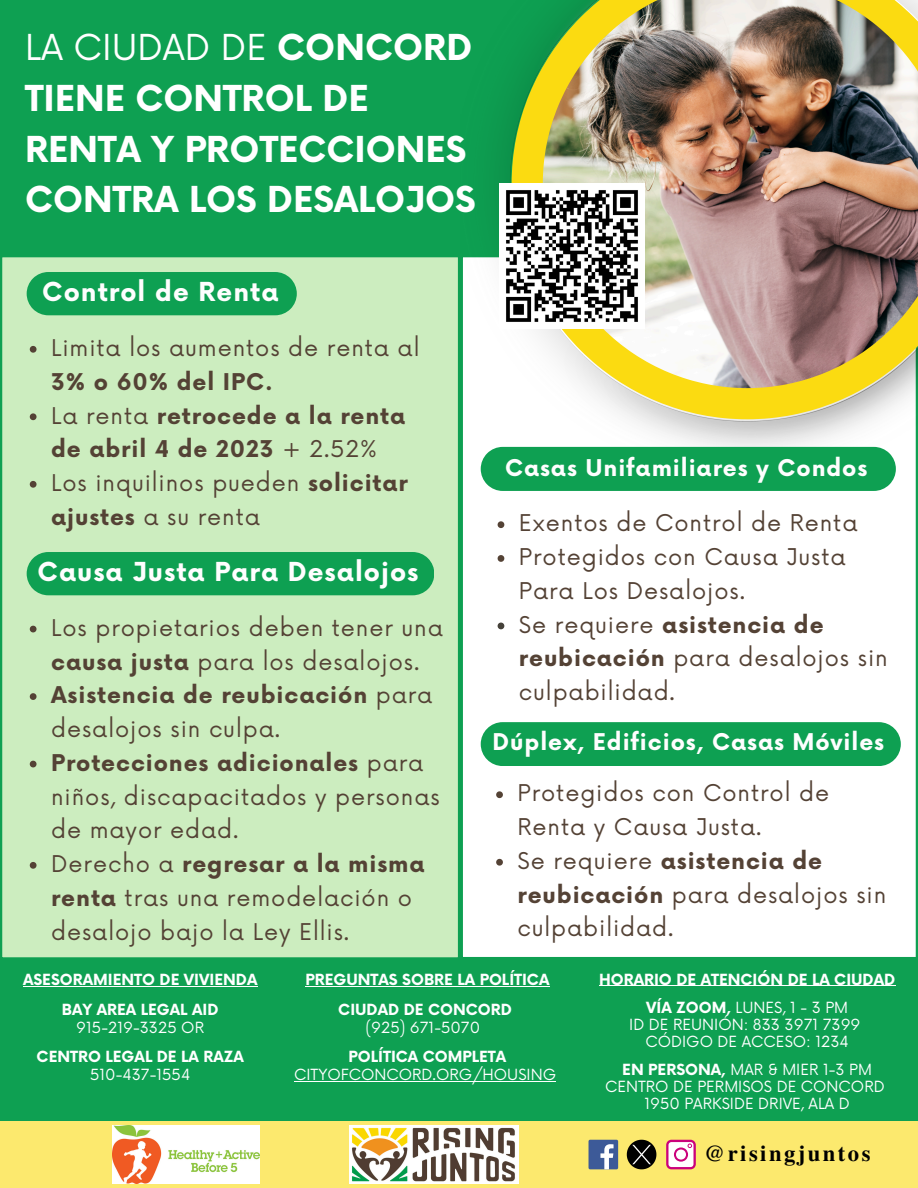
<style>
.page{position:relative;width:918px;height:1188px;background:#fff}
.page>*{position:absolute;margin:0;border:0;box-sizing:border-box;transform-origin:0 0}
.t1{font:700 34.8px/50.7px "Now";color:#fff}
.t2{font:700 25.5px "Now";letter-spacing:.04em;color:#fefefe}
.t3{font:700 22.65px "Te X Gyre Termes";letter-spacing:.11em;color:#000}
.t4{font:22.5px/33.8px "Now";letter-spacing:.04em;color:#544235}
.t5{font:700 22.5px/33.8px "Now";letter-spacing:.04em;color:#544235}
.t6{font:700 22.5px "Now";letter-spacing:.04em;color:#fefefe}
.t7{font:15px "Now";color:#fff}
.t8{font:700 15px "Now";color:#fff}
.s1{font-weight:400}
.s2{font-weight:700}
</style>
<div class="page">
<div style="left:0;top:256px;width:460px;height:703px;background:#ccedbf"></div>
<div style="left:0;top:0;width:659px;height:256px;background:#0ea052"></div>
<svg style="left:461px;top:470px;width:456px;height:489px"></svg>
<img style="left:460px;top:107px;width:458px;height:363px">
<svg style="left:512px;top:44px;width:406px;height:375px"></svg>
<img style="left:543px;top:0;width:375px;height:388px">
<div style="left:0;top:1119px;width:918px;height:69px;background:#fce96e"></div>
<img style="left:350px;top:1125px;width:169px;height:59px">
<svg style="left:666px;top:1140px;width:30px;height:29px"></svg>
<svg style="left:627px;top:1140px;width:29px;height:29px"></svg>
<div style="left:589px;top:1140px;width:29px;height:29px;background:#3d5a98;border-radius:2px"></div>
<svg style="left:600px;top:1144px;width:14px;height:25px"></svg>
<img style="left:112px;top:1125px;width:148px;height:59px">
<img style="left:499px;top:183px;width:146px;height:146px">
<div style="left:0;top:960px;width:918px;height:161px;background:#0ea052"></div>
<hr style="left:23px;top:986px;width:234px;height:1px;background:#fff">
<hr style="left:305px;top:986px;width:244px;height:1px;background:#fff">
<hr style="left:294px;top:1081px;width:262px;height:1px;background:#fff">
<svg style="left:30px;top:626px;width:7px;height:6px"></svg>
<svg style="left:30px;top:693px;width:7px;height:7px"></svg>
<svg style="left:30px;top:761px;width:7px;height:6px"></svg>
<svg style="left:30px;top:862px;width:7px;height:7px"></svg>
<div style="left:27px;top:552px;width:407px;height:43px;background:#0ea052"></div>
<div style="left:27px;top:272px;width:270px;height:43px;background:#0ea052"></div>
<svg style="left:30px;top:346px;width:7px;height:7px"></svg>
<svg style="left:30px;top:413px;width:7px;height:7px"></svg>
<svg style="left:30px;top:481px;width:7px;height:7px"></svg>
<svg style="left:498px;top:521px;width:6px;height:7px"></svg>
<svg style="left:498px;top:555px;width:6px;height:7px"></svg>
<svg style="left:498px;top:623px;width:6px;height:6px"></svg>
<div style="left:481px;top:447px;width:415px;height:44px;background:#0ea052"></div>
<svg style="left:496px;top:791px;width:7px;height:7px"></svg>
<svg style="left:496px;top:859px;width:7px;height:7px"></svg>
<div style="left:481px;top:722px;width:420px;height:44px;background:#0ea052;border-radius:22px"></div>
<hr style="left:599px;top:986px;width:296px;height:1px;background:#fff">
<p class="t1" style="left:25px;top:24px;width:452px"><span class="s1">LA CIUDAD DE</span> CONCORD<br>TIENE CONTROL DE<br>RENTA Y PROTECCIONES<br>CONTRA LOS DESALOJOS</p>
<p class="t2" style="left:42px;top:278px;width:238px">Control de Renta</p>
<h6 class="t4" style="left:51px;top:332px;width:370px">Limita los aumentos de renta al<br><span class="s2">3% o 60% del IPC.</span></h6>
<p class="t5" style="left:51px;top:400px;width:356px"><span class="s1">La renta</span> retrocede a la renta</p>
<p class="t5" style="left:51px;top:434px;width:327px">de abril 4 de 2023 <span class="s1">+ 2.52%</span></p>
<p class="t4" style="left:51px;top:467px;width:358px">Los inquilinos pueden <span class="s2">solicitar ajustes</span> a su renta</p>
<p class="t2" style="left:37px;top:558px;width:382px">Causa Justa Para Desalojos</p>
<p class="t4" style="left:51px;top:612px;width:393px">Los propietarios deben tener una <span class="s2">causa justa</span> para los desalojos.</p>
<p class="t5" style="left:51px;top:680px;width:383px">Asistencia de reubicación <span class="s1">para desalojos sin culpa.</span></p>
<p class="t4" style="left:51px;top:747px;width:390px"><span class="s2">Protecciones adicionales</span> para niños, discapacitados y personas de mayor edad.</p>
<h3 class="t4" style="left:51px;top:848px;width:375px">Derecho a <span class="s2">regresar a la misma renta</span> tras una remodelación o desalojo bajo la Ley Ellis.</h3>
<p class="t6" style="left:505px;top:455px;width:364px">Casas Unifamiliares y Condos</p>
<p class="t4" style="left:519px;top:508px;width:340px">Exentos de Control de Renta</p>
<h6 class="t4" style="left:519px;top:541px;width:328px">Protegidos con Causa Justa<br>Para Los Desalojos.</h6>
<p class="t4" style="left:519px;top:609px;width:370px">Se requiere <span class="s2">asistencia de reubicación</span> para desalojos sin culpabilidad.</p>
<h6 class="t6" style="left:493px;top:730px;width:393px">Dúplex, Edificios, Casas Móviles</h6>
<p class="t4" style="left:518px;top:778px;width:313px">Protegidos con Control de<br>Renta y Causa Justa.</p>
<p class="t4" style="left:518px;top:845px;width:370px">Se requiere <span class="s2">asistencia de reubicación</span> para desalojos sin culpabilidad.</p>
<p class="t8" style="left:23px;top:972px;width:236px">ASESORAMIENTO DE VIVIENDA</p>
<p class="t8" style="left:62px;top:1002px;width:158px">BAY AREA LEGAL AID</p>
<h4 class="t7" style="left:76px;top:1019px;width:129px">915-219-3325 OR</h4>
<p class="t8" style="left:37px;top:1049px;width:209px">CENTRO LEGAL DE LA RAZA</p>
<h2 class="t7" style="left:90px;top:1066px;width:102px">510-437-1554</h2>
<p class="t8" style="left:305px;top:972px;width:246px">PREGUNTAS SOBRE LA POLÍTICA</p>
<p class="t8" style="left:338px;top:1002px;width:175px">CIUDAD DE CONCORD</p>
<p class="t7" style="left:366px;top:1019px;width:116px">(925) 671-5070</p>
<p class="t8" style="left:349px;top:1049px;width:159px">POLÍTICA COMPLETA</p>
<h3 class="t7" style="left:294px;top:1066px;width:263px">CITYOFCONCORD.ORG/HOUSING</h3>
<p class="t8" style="left:599px;top:971px;width:298px">HORARIO DE ATENCIÓN DE LA CIUDAD</p>
<p class="t7" style="left:646px;top:999px;width:203px"><span class="s2">VÍA ZOOM,</span> LUNES, 1 - 3 PM</p>
<p class="t7" style="left:629px;top:1016px;width:233px">ID DE REUNIÓN: 833 3971 7399</p>
<p class="t7" style="left:645px;top:1033px;width:205px">CÓDIGO DE ACCESO: 1234</p>
<p class="t7" style="left:622px;top:1061px;width:251px"><span class="s2">EN PERSONA,</span> MAR &amp; MIER 1-3 PM</p>
<p class="t7" style="left:605px;top:1078px;width:281px">CENTRO DE PERMISOS DE CONCORD</p>
<p class="t7" style="left:644px;top:1096px;width:207px">1950 PARKSIDE DRIVE, ALA D</p>
<p class="t3" style="left:704px;top:1136px;width:168px">@risingjuntos</p>
</div>
